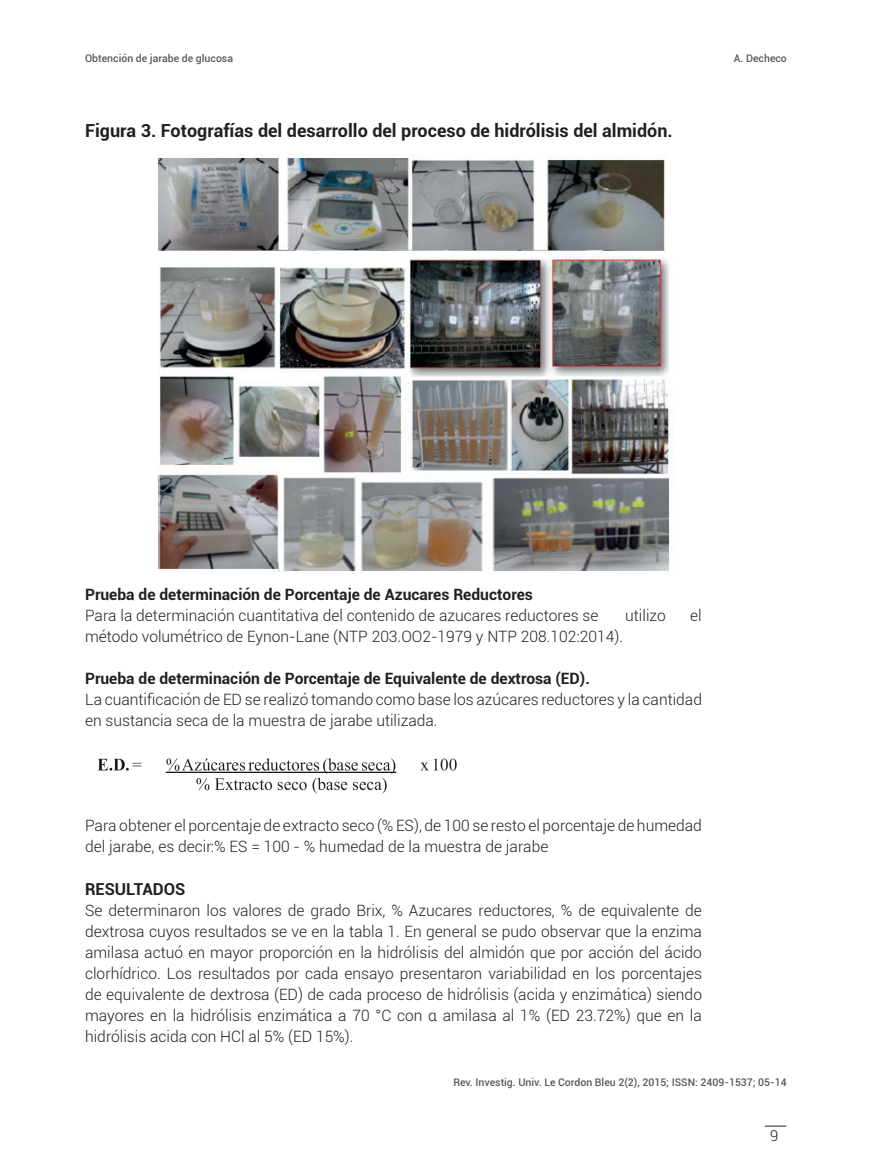
<style>
.page{position:relative;width:872px;height:1170px;background:#fff}
.page>*{position:absolute;margin:0;border:0;box-sizing:border-box;transform-origin:0 0}
.t1{font:700 18px "Roboto";color:#231f20}
.t2{font:700 16.5px "Roboto";color:#231f20}
.t3{font:300 15.6px/21px "Roboto";color:#231f20}
.t4{font:700 15.6px "Roboto";color:#231f20}
.t5{font:300 15px "Roboto";color:#231f20}
.t6{font:500 10.5px "Roboto";color:#57585a}
</style>
<div class="page">
<svg style="left:765px;top:1125px;width:21px;height:1px"></svg>
<img style="left:158px;top:155px;width:513px;height:418px">
<img style="left:97px;top:758px;width:360px;height:36px">
<p class="t6" style="left:85px;top:51px;width:150px">Obtención de jarabe de glucosa</p>
<p class="t6" style="left:734px;top:51px;width:55px">A. Decheco</p>
<p class="t1" style="left:85px;top:118px;width:589px">Figura 3. Fotografías del desarrollo del proceso de hidrólisis del almidón.</p>
<p class="t4" style="left:85px;top:583px;width:449px">Prueba de determinación de Porcentaje de Azucares Reductores</p>
<p class="t3" style="left:85px;top:604px;width:515px">Para la determinación cuantitativa del contenido de azucares reductores se</p>
<p class="t3" style="left:625px;top:604px;width:42px">utilizo</p>
<p class="t3" style="left:690px;top:604px;width:13px">el</p>
<p class="t3" style="left:85px;top:625px;width:539px">método volumétrico de Eynon-Lane (NTP 203.OO2-1979 y NTP 208.102:2014).</p>
<p class="t4" style="left:85px;top:667px;width:506px">Prueba de determinación de Porcentaje de Equivalente de dextrosa (ED).</p>
<p class="t3" style="left:85px;top:688px;width:618px">La cuantificación de ED se realizó tomando como base los azúcares reductores y la cantidad en sustancia seca de la muestra de jarabe utilizada.</p>
<p class="t3" style="left:85px;top:814px;width:618px">Para obtener el porcentaje de extracto seco (% ES), de 100 se resto el porcentaje de humedad del jarabe, es decir:% ES = 100 - % humedad de la muestra de jarabe</p>
<p class="t2" style="left:85px;top:876px;width:102px">RESULTADOS</p>
<p class="t3" style="left:85px;top:898px;width:618px;text-align:justify">Se determinaron los valores de grado Brix, % Azucares reductores, % de equivalente de dextrosa cuyos resultados se ve en la tabla 1. En general se pudo observar que la enzima amilasa actuó en mayor proporción en la hidrólisis del almidón que por acción del ácido clorhídrico. Los resultados por cada ensayo presentaron variabilidad en los porcentajes de equivalente de dextrosa (ED) de cada proceso de hidrólisis (acida y enzimática) siendo mayores en la hidrólisis enzimática a 70 °C con α amilasa al 1% (ED 23.72%) que en la hidrólisis acida con HCl al 5% (ED 15%).</p>
<p class="t6" style="left:453px;top:1075px;width:335px">Rev. Investig. Univ. Le Cordon Bleu 2(2), 2015; ISSN: 2409-1537; 05-14</p>
<p class="t5" style="left:770px;top:1124px;width:10px">9</p>
</div>
